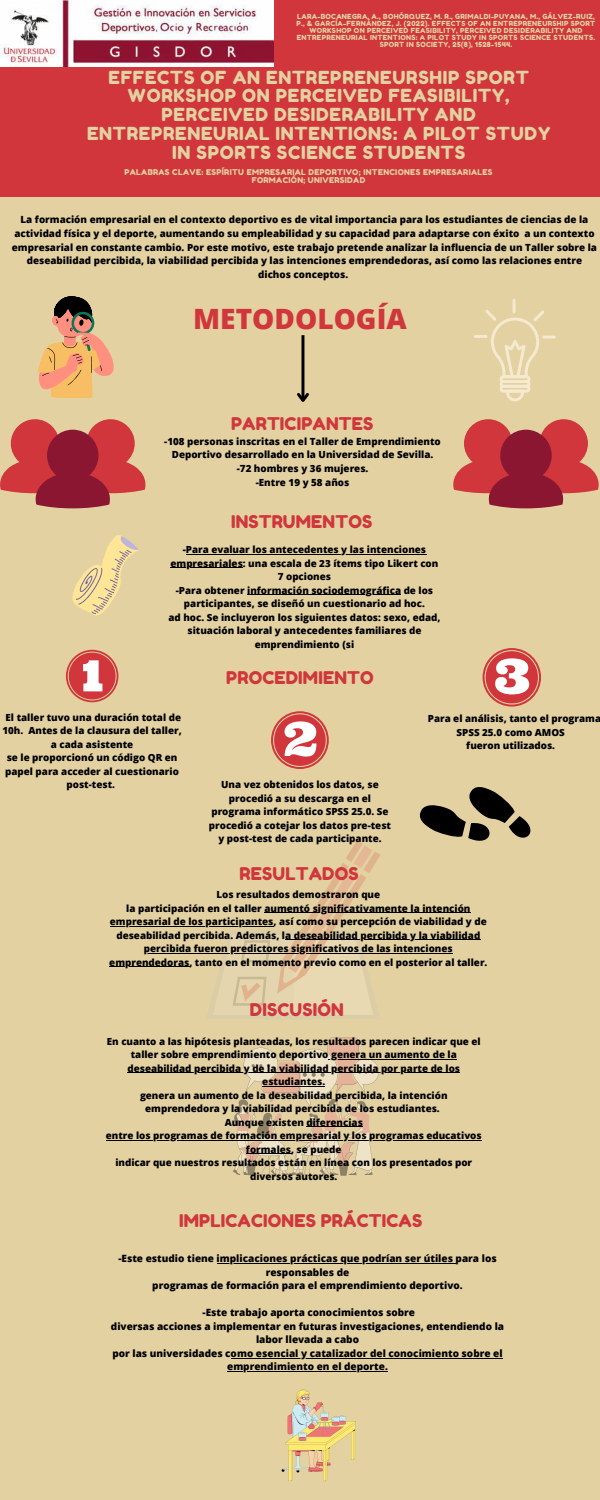
<style>
.page{position:relative;width:600px;height:1500px;background:#e3d1a2}
.page>*{position:absolute;margin:0;border:0;box-sizing:border-box;transform-origin:0 0}
.t1{font:32.1px/34.5px "Fredoka One";letter-spacing:.1em;color:#e3d1a2;text-align:center}
.t2{font:800 28px "Open Sans";color:#d0363b}
.t3{font:18px/18.8px "Fredoka One";letter-spacing:.04em;color:#e3d1a2;text-align:center}
.t4{font:17.5px "Fredoka One";letter-spacing:.01em;color:#d0363b}
.t5{font:800 10px/13.5px "Open Sans";color:#000;text-align:center}
.t6{font:800 9.8px/13.5px "Open Sans";color:#000;text-align:center}
.t7{font:8px/8px "Fredoka One";letter-spacing:.04em;color:#e3d1a2;text-align:center}
.t8{font:7px/7px "Fredoka One";letter-spacing:.04em;color:#e3d1a2;text-align:center}
</style>
<div class="page">
<div style="left:0;top:0;width:600px;height:197px;background:#d0363b"></div>
<img style="left:1px;top:0;width:272px;height:67px">
<svg style="left:453px;top:419px;width:146px;height:89px"></svg>
<hr style="left:301px;top:335px;width:3px;height:65px;background:#000">
<svg style="left:297px;top:390px;width:12px;height:12px"></svg>
<svg style="left:0;top:419px;width:146px;height:89px"></svg>
<svg style="left:66px;top:650px;width:52px;height:52px"></svg>
<svg style="left:271px;top:711px;width:58px;height:58px"></svg>
<svg style="left:483px;top:648px;width:58px;height:59px"></svg>
<svg style="left:73px;top:535px;width:66px;height:81px"></svg>
<svg style="left:419px;top:787px;width:112px;height:54px"></svg>
<svg style="left:38px;top:296px;width:76px;height:102px"></svg>
<hr style="left:513px;top:299px;width:3px;height:15px;background:#f5eacf">
<hr style="left:542px;top:336px;width:14px;height:3px;background:#f5eacf">
<svg style="left:485px;top:310px;width:59px;height:91px"></svg>
<hr style="left:474px;top:335px;width:14px;height:3px;background:#f5eacf">
<svg style="left:214px;top:840px;width:166px;height:175px"></svg>
<svg style="left:233px;top:1037px;width:146px;height:139px"></svg>
<svg style="left:282px;top:1390px;width:74px;height:91px"></svg>
<hr style="left:186px;top:554px;width:240px;height:1px;background:#000">
<hr style="left:171px;top:568px;width:72px;height:1px;background:#000">
<hr style="left:247px;top:595px;width:154px;height:1px;background:#000">
<hr style="left:264px;top:912px;width:206px;height:1px;background:#000">
<hr style="left:110px;top:926px;width:163px;height:1px;background:#000">
<hr style="left:285px;top:939px;width:195px;height:1px;background:#000">
<hr style="left:144px;top:953px;width:309px;height:1px;background:#000">
<hr style="left:109px;top:966px;width:80px;height:1px;background:#000">
<hr style="left:329px;top:1059px;width:128px;height:1px;background:#000">
<hr style="left:127px;top:1072px;width:333px;height:1px;background:#000">
<hr style="left:262px;top:1086px;width:63px;height:1px;background:#000">
<hr style="left:306px;top:1126px;width:57px;height:1px;background:#000">
<hr style="left:106px;top:1140px;width:376px;height:1px;background:#000">
<hr style="left:246px;top:1153px;width:45px;height:1px;background:#000">
<hr style="left:217px;top:1263px;width:239px;height:1px;background:#000">
<hr style="left:231px;top:1358px;width:272px;height:1px;background:#000">
<hr style="left:227px;top:1371px;width:161px;height:1px;background:#000">
<p class="t8" style="left:297px;top:13px;width:300px">LARA-BOCANEGRA, A., BOHÓRQUEZ, M. R., GRIMALDI-PUYANA, M., GÁLVEZ-RUIZ, P., &amp; GARCÍA-FERNÁNDEZ, J. (2022). EFFECTS OF AN ENTREPRENEURSHIP SPORT WORKSHOP ON PERCEIVED FEASIBILITY, PERCEIVED DESIDERABILITY AND ENTREPRENEURIAL INTENTIONS: A PILOT STUDY IN SPORTS SCIENCE STUDENTS.<br>SPORT IN SOCIETY, 25(8), 1528-1544.</p>
<h1 class="t1" style="left:83px;top:45px;width:446px">CÓMO ESTUDIAR ANTES<br>DE LOS EXÁMENES DE<br>MANERA EFICAZ</h1>
<h3 class="t3" style="left:87px;top:67px;width:465px">EFFECTS OF AN ENTREPRENEURSHIP SPORT WORKSHOP ON PERCEIVED FEASIBILITY, PERCEIVED DESIDERABILITY AND ENTREPRENEURIAL INTENTIONS: A PILOT STUDY IN SPORTS SCIENCE STUDENTS</h3>
<p class="t7" style="left:124px;top:168px;width:370px">PALABRAS CLAVE: ESPÍRITU EMPRESARIAL DEPORTIVO; INTENCIONES EMPRESARIALES<br>FORMACIÓN; UNIVERSIDAD</p>
<p class="t6" style="left:12px;top:212px;width:587px">La formación empresarial en el contexto deportivo es de vital importancia para los estudiantes de ciencias de la actividad física y el deporte, aumentando su empleabilidad y su capacidad para adaptarse con éxito a un contexto empresarial en constante cambio. Por este motivo, este trabajo pretende analizar la influencia de un Taller sobre la deseabilidad percibida, la viabilidad percibida y las intenciones emprendedoras, así como las relaciones entre dichos conceptos.</p>
<h2 class="t2" style="left:193px;top:299px;width:215px">METODOLOGÍA</h2>
<h3 class="t4" style="left:231px;top:413px;width:144px">PARTICIPANTES</h3>
<p class="t6" style="left:164px;top:434px;width:278px">-108 personas inscritas en el Taller de Emprendimiento Deportivo desarrollado en la Universidad de Sevilla. -72 hombres y 36 mujeres.<br>-Entre 19 y 58 años</p>
<h3 class="t4" style="left:231px;top:511px;width:143px">INSTRUMENTOS</h3>
<p class="t6" style="left:168px;top:543px;width:274px">-Para evaluar los antecedentes y las intenciones empresariales: una escala de 23 ítems tipo Likert con 7 opciones<br>-Para obtener información sociodemográfica de los participantes, se diseñó un cuestionario ad hoc.<br>ad hoc. Se incluyeron los siguientes datos: sexo, edad, situación laboral y antecedentes familiares de emprendimiento (si</p>
<p class="t6" style="left:2px;top:710px;width:181px">El taller tuvo una duración total de<br>10h. Antes de la clausura del taller, a cada asistente<br>se le proporcionó un código QR en papel para acceder al cuestionario post-test.</p>
<h3 class="t4" style="left:226px;top:667px;width:149px">PROCEDIMIENTO</h3>
<p class="t6" style="left:209px;top:778px;width:184px">Una vez obtenidos los datos, se procedió a su descarga en el programa informático SPSS 25.0. Se procedió a cotejar los datos pre-test y post-test de cada participante.</p>
<h3 class="t4" style="left:240px;top:863px;width:121px">RESULTADOS</h3>
<p class="t6" style="left:428px;top:712px;width:175px">Para el análisis, tanto el programa</p>
<p class="t6" style="left:457px;top:725px;width:110px">SPSS 25.0 como AMOS</p>
<p class="t6" style="left:466px;top:739px;width:90px">fueron utilizados.</p>
<p class="t6" style="left:109px;top:888px;width:380px">Los resultados demostraron que<br>la participación en el taller aumentó significativamente la intención empresarial de los participantes, así como su percepción de viabilidad y de deseabilidad percibida. Además, la deseabilidad percibida y la viabilidad percibida fueron predictores significativos de las intenciones emprendedoras, tanto en el momento previo como en el posterior al taller.</p>
<h3 class="t4" style="left:250px;top:999px;width:95px">DISCUSIÓN</h3>
<p class="t6" style="left:106px;top:1034px;width:377px">En cuanto a las hipótesis planteadas, los resultados parecen indicar que el taller sobre emprendimiento deportivo genera un aumento de la deseabilidad percibida y de la viabilidad percibida por parte de los estudiantes.<br>genera un aumento de la deseabilidad percibida, la intención emprendedora y la viabilidad percibida de los estudiantes.<br>Aunque existen diferencias<br>entre los programas de formación empresarial y los programas educativos formales, se puede<br>indicar que nuestros resultados están en línea con los presentados por diversos autores.</p>
<h3 class="t4" style="left:179px;top:1210px;width:245px">IMPLICACIONES PRÁCTICAS</h3>
<p class="t5" style="left:118px;top:1252px;width:380px">-Este estudio tiene implicaciones prácticas que podrían ser útiles para los responsables de<br>programas de formación para el emprendimiento deportivo.</p>
<p class="t5" style="left:111px;top:1306px;width:395px">-Este trabajo aporta conocimientos sobre<br>diversas acciones a implementar en futuras investigaciones, entendiendo la labor llevada a cabo<br>por las universidades como esencial y catalizador del conocimiento sobre el emprendimiento en el deporte.</p>
</div>
